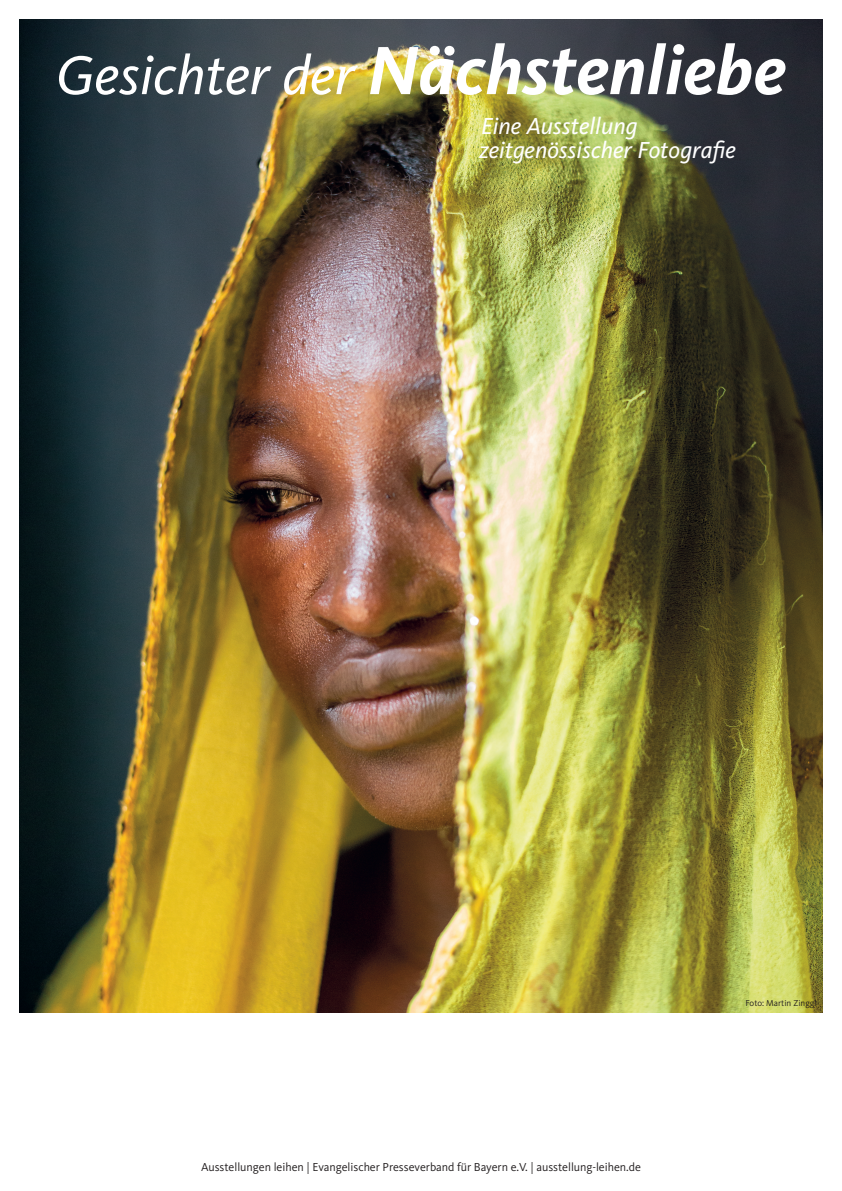
<style>
.page{position:relative;width:842px;height:1191px;background:#fff}
.page>*{position:absolute;margin:0;border:0;box-sizing:border-box;transform-origin:0 0}
.t1{font:italic 700 70.6px "Kievit OT";color:#fff}
.t2{font:italic 24px/24px "Kievit OT";color:#fff}
.t3{font:12px "Kievit OT";color:#231f20}
.t4{font:9px "Kievit OT";color:#231f20}
.s1{font-weight:400;font-size:56.5px}
</style>
<div class="page">
<img style="left:20px;top:20px;width:802px;height:992px">
<h1 class="t1" style="left:56px;top:29px;width:732px"><span class="s1">Gesichter der</span> Nächstenliebe</h1>
<h2 class="t2" style="left:479px;top:114px;width:258px">Eine Ausstellung zeitgenössischer Fotografie</h2>
<p class="t3" style="left:201px;top:1160px;width:441px">Ausstellungen leihen | Evangelischer Presseverband für Bayern e.V. | ausstellung-leihen.de</p>
<p class="t4" style="left:745px;top:998px;width:73px">Foto: Martin Zinggl</p>
</div>
